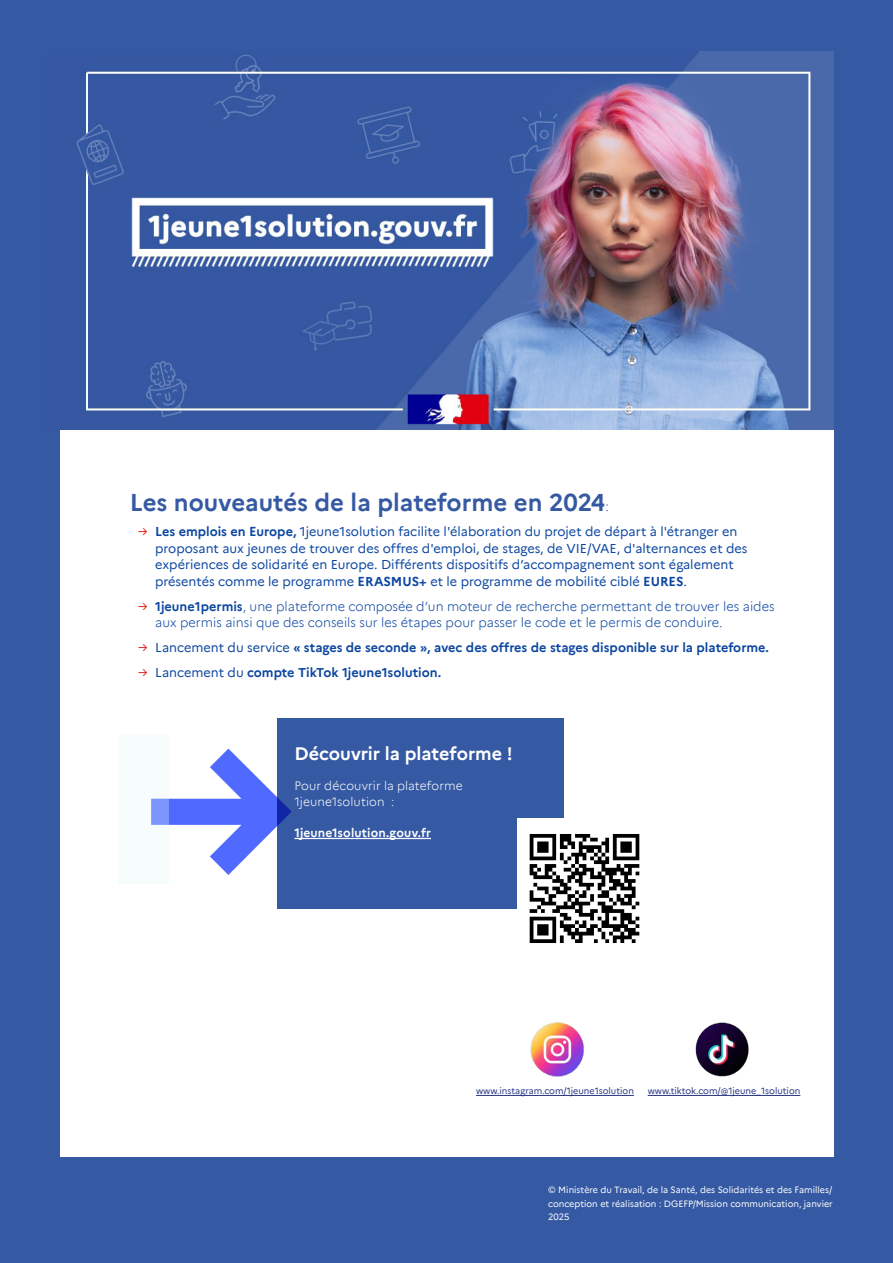
<style>
.page{position:relative;width:893px;height:1263px;background:#3559a3}
.page>*{position:absolute;margin:0;border:0;box-sizing:border-box;transform-origin:0 0}
.t1{font:800 195px "Marianne";color:#283583}
.t2{font:700 24px "Marianne";color:#3559a3}
.t3{font:700 18px "Marianne";letter-spacing:-.005em;color:#fff}
.t4{font:12.75px/16.5px "Marianne";color:#0d47a1}
.t5{font:300 12.75px/16.5px "Marianne";color:#0d47a1}
.t6{font:700 12.75px "Marianne";color:#0d47a1}
.t7{font:300 12px/16.5px "Marianne";letter-spacing:.005em;color:#fff}
.t8{font:700 12px "Marianne";letter-spacing:.015em;color:#fff}
.t9{font:9px/13.5px "Marianne";color:#fff;text-align:justify}
.t10{font:9px "Marianne";color:#283583}
.s1{font-weight:300;font-size:12.75px;color:#0d47a1}
.s2{font-size:12px;color:#df1f19}
.s3{font-weight:700}
.s4{font-weight:400;font-size:12px;color:#df1f19}
.s5{font-weight:400}
</style>
<div class="page">
<div style="left:60px;top:55px;width:773px;height:1102px;background:#fff"></div>
<img style="left:60px;top:51px;width:773px;height:378px">
<div style="left:277px;top:718px;width:287px;height:190px;background:#3559a3"></div>
<hr style="left:294px;top:838px;width:137px;height:1px;background:#fff">
<img style="left:518px;top:818px;width:122px;height:125px">
<div style="left:118px;top:735px;width:51px;height:148px;background:#f7fcfc"></div>
<img style="left:530px;top:1022px;width:54px;height:55px">
<img style="left:695px;top:1022px;width:54px;height:55px">
<hr style="left:476px;top:1095px;width:158px;height:1px;background:#283583">
<hr style="left:648px;top:1095px;width:152px;height:1px;background:#283583">
<h2 class="t2" style="left:130px;top:484px;width:481px">Les nouveautés de la plateforme en 2024<span class="s1">:</span></h2>
<p class="t4" style="left:155px;top:523px;width:594px;text-indent:-17px"><span class="s2">→</span> <span class="s3">Les emplois en Europe,</span> 1jeune1solution facilite l'élaboration du projet de départ à l'étranger en proposant aux jeunes de trouver des offres d'emploi, de stages, de VIE/VAE, d'alternances et des expériences de solidarité en Europe. Différents dispositifs d’accompagnement sont également présentés comme le programme <span class="s3">ERASMUS+</span> et le programme de mobilité ciblé <span class="s3">EURES</span>.</p>
<p class="t5" style="left:155px;top:597px;width:621px;text-indent:-17px"><span class="s4">→</span> <span class="s3">1jeune1permis</span>, une plateforme composée d’un moteur de recherche permettant de trouver les aides aux permis ainsi que des conseils sur les étapes pour passer le code et le permis de conduire.</p>
<p class="t6" style="left:138px;top:638px;width:632px"><span class="s4">→</span> <span class="s5">Lancement du service</span> « stages de seconde », avec des offres de stages disponible sur la plateforme.</p>
<p class="t6" style="left:138px;top:663px;width:304px"><span class="s4">→</span> <span class="s5">Lancement du</span> compte TikTok 1jeune1solution.</p>
<h1 class="t1" style="left:143px;top:661px;width:157px">→</h1>
<h3 class="t3" style="left:294px;top:740px;width:220px">Découvrir la plateforme !</h3>
<p class="t7" style="left:294px;top:776px;width:170px">Pour découvrir la plateforme<br>1jeune1solution :</p>
<p class="t8" style="left:294px;top:823px;width:138px">1jeune1solution.gouv.fr</p>
<p class="t10" style="left:476px;top:1084px;width:159px">www.instagram.com/1jeune1solution</p>
<p class="t10" style="left:648px;top:1084px;width:154px">www.tiktok.com/@1jeune_1solution</p>
<p class="t9" style="left:548px;top:1182px;width:286px">© Ministère du Travail, de la Santé, des Solidarités et des Familles/ conception et réalisation : DGEFP/Mission communication, janvier 2025</p>
</div>
